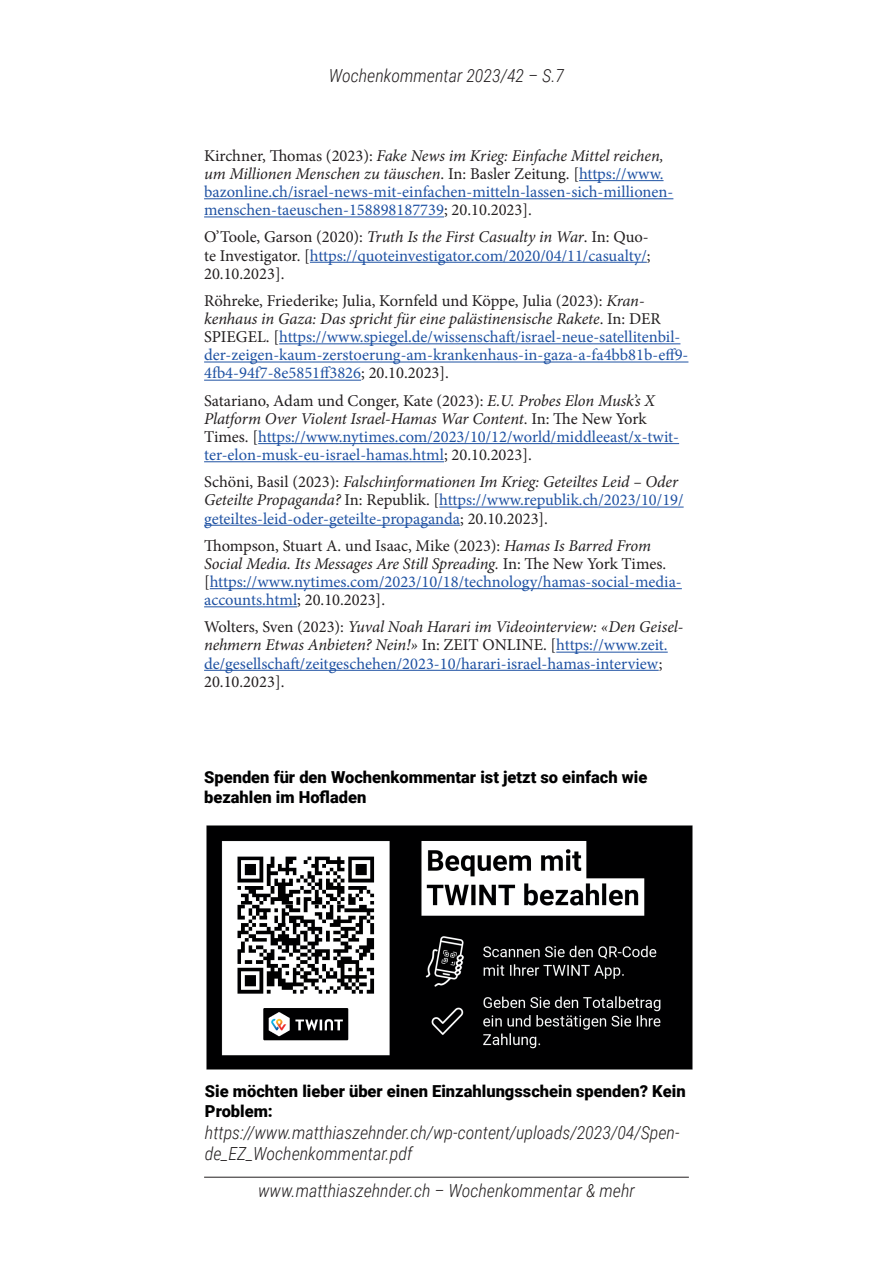
<style>
.page{position:relative;width:893px;height:1263px;background:#fff}
.page>*{position:absolute;margin:0;border:0;box-sizing:border-box;transform-origin:0 0}
.t1{font:italic 300 18px/21.6px "Roboto Condensed";color:#231f20}
.t2{font:16.5px/18.1px "Minion Pro";color:#1f52a3}
.t3{font:16.5px/18.1px "Minion Pro";color:#231f20;text-align:justify}
.t4{font:900 16.5px/19.8px "Roboto";color:#000001}
.s1{color:#231f20}
.s2{font-style:italic;color:#231f20}
.s3{font-style:italic}
.s4{color:#1f52a3}
</style>
<div class="page">
<hr style="left:204px;top:1177px;width:485px;height:1px;background:#231f20">
<hr style="left:579px;top:180px;width:84px;height:1px;background:#1f52a3">
<hr style="left:204px;top:198px;width:469px;height:1px;background:#1f52a3">
<hr style="left:204px;top:217px;width:240px;height:1px;background:#1f52a3">
<hr style="left:310px;top:262px;width:337px;height:1px;background:#1f52a3">
<hr style="left:279px;top:343px;width:401px;height:1px;background:#1f52a3">
<hr style="left:204px;top:362px;width:484px;height:1px;background:#1f52a3">
<hr style="left:204px;top:380px;width:157px;height:1px;background:#1f52a3">
<hr style="left:258px;top:443px;width:421px;height:1px;background:#1f52a3">
<hr style="left:204px;top:461px;width:240px;height:1px;background:#1f52a3">
<hr style="left:439px;top:507px;width:245px;height:1px;background:#1f52a3">
<hr style="left:204px;top:525px;width:256px;height:1px;background:#1f52a3">
<hr style="left:210px;top:588px;width:472px;height:1px;background:#1f52a3">
<hr style="left:204px;top:606px;width:93px;height:1px;background:#1f52a3">
<hr style="left:556px;top:652px;width:112px;height:1px;background:#1f52a3">
<hr style="left:204px;top:670px;width:455px;height:1px;background:#1f52a3">
<img style="left:206px;top:826px;width:487px;height:243px">
<p class="t1" style="left:329px;top:64px;width:237px">Wochenkommentar 2023/42 – S.7</p>
<p class="t2" style="left:204px;top:147px;width:471px"><span class="s1">Kirchner, Thomas (2023):</span> <span class="s2">Fake News im Krieg: Einfache Mittel reichen, um Millionen Menschen zu täuschen</span><span class="s1">. In: Basler Zeitung. [</span>https://www. bazonline.ch/israel-news-mit-einfachen-mitteln-lassen-sich-millionen&shy;menschen-taeuschen-158898187739<span class="s1">; 20.10.2023].</span></p>
<p class="t3" style="left:204px;top:228px;width:448px">O’Toole, Garson (2020): <span class="s3">Truth Is the First Casualty in War</span>. In: Quo&shy;te Investigator. [<span class="s4">https://quoteinvestigator.com/2020/04/11/casualty/</span>; 20.10.2023].</p>
<p class="t2" style="left:204px;top:292px;width:486px"><span class="s1">Röhreke, Friederike; Julia, Kornfeld und Köppe, Julia (2023):</span> <span class="s2">Kran&shy;kenhaus in Gaza: Das spricht für eine palästinensische Rakete</span><span class="s1">. In: DER SPIEGEL. [</span>https://www.spiegel.de/wissenschaft/israel-neue-satellitenbil&shy;der-zeigen-kaum-zerstoerung-am-krankenhaus-in-gaza-a-fa4bb81b-eff9- 4fb4-94f7-8e5851ff3826<span class="s1">; 20.10.2023].</span></p>
<p class="t2" style="left:204px;top:391px;width:476px"><span class="s1">Satariano, Adam und Conger, Kate (2023):</span> <span class="s2">E.U. Probes Elon Musk’s X Platform Over Violent Israel-Hamas War Content</span><span class="s1">. In: The New York Times. [</span>https://www.nytimes.com/2023/10/12/world/middleeast/x-twit&shy;ter-elon-musk-eu-israel-hamas.html<span class="s1">; 20.10.2023].</span></p>
<p class="t2" style="left:204px;top:473px;width:481px"><span class="s1">Schöni, Basil (2023):</span> <span class="s2">Falschinformationen Im Krieg: Geteiltes Leid – Oder<br>Geteilte Propaganda?</span> <span class="s1">In: Republik. [</span>https://www.republik.ch/2023/10/19/ geteiltes-leid-oder-geteilte-propaganda<span class="s1">; 20.10.2023].</span></p>
<p class="t2" style="left:204px;top:536px;width:479px"><span class="s1">Thompson, Stuart A. und Isaac, Mike (2023):</span> <span class="s2">Hamas Is Barred From Social Media. Its Messages Are Still Spreading.</span> <span class="s1">In: The New York Times. [</span>https://www.nytimes.com/2023/10/18/technology/hamas-social-media&shy;accounts.html<span class="s1">; 20.10.2023].</span></p>
<p class="t2" style="left:204px;top:618px;width:481px"><span class="s1">Wolters, Sven (2023):</span> <span class="s2">Yuval Noah Harari im Videointerview: «Den Geisel&shy;nehmern Etwas Anbieten? Nein!»</span> <span class="s1">In: ZEIT ONLINE. [</span>https://www.zeit. de/gesellschaft/zeitgeschehen/2023-10/harari-israel-hamas-interview<span class="s1">; 20.10.2023].</span></p>
<p class="t4" style="left:204px;top:766px;width:445px">Spenden für den Wochenkommentar ist jetzt so einfach wie bezahlen im Hofladen</p>
<p class="t4" style="left:205px;top:1081px;width:482px">Sie möchten lieber über einen Einzahlungsschein spenden? Kein<br>Problem:</p>
<p class="t1" style="left:205px;top:1121px;width:476px">https://www.matthiaszehnder.ch/wp-content/uploads/2023/04/Spen&shy;de_EZ_Wochenkommentar.pdf</p>
<p class="t1" style="left:258px;top:1179px;width:378px">www.matthiaszehnder.ch – Wochenkommentar &amp; mehr</p>
</div>
